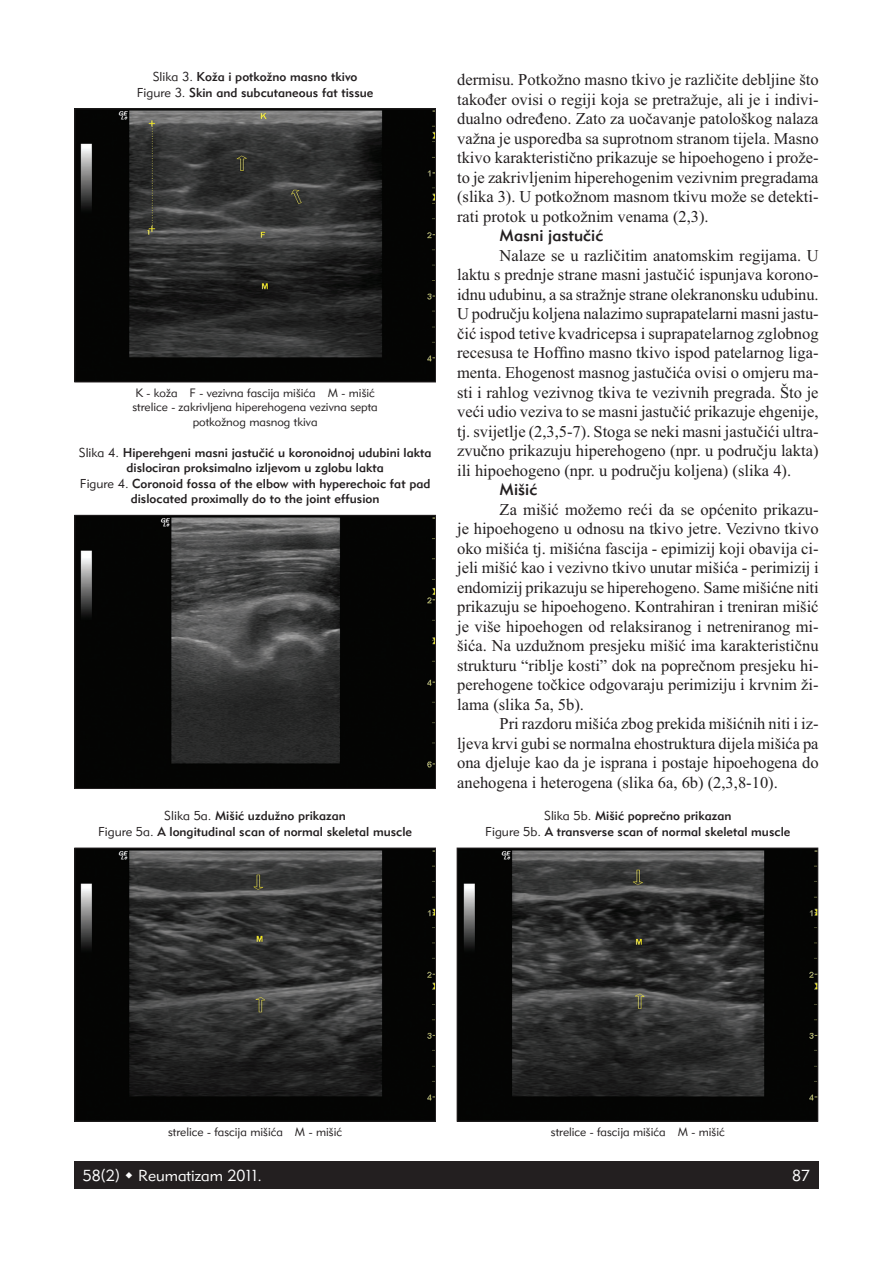
<style>
.page{position:relative;width:893px;height:1263px;background:#fff}
.page>*{position:absolute;margin:0;border:0;box-sizing:border-box;transform-origin:0 0}
.t1{font:16.5px/19.5px "Times New Roman";color:#231f20;text-align:justify}
.t2{font:16.5px "Geometric 415 BT Medium A";color:#231f20}
.t3{font:15.75px "Geometric 415 BT Lite A";color:#fff}
.t4{font:12.75px/15.3px "Geometric 415 BT Medium A";color:#231f20;text-align:center}
.t5{font:12px/14.4px "Geometric 415 BT Lite A";color:#231f20;text-align:center}
.s1{font-family:"Geometric 415 BT Lite A"}
</style>
<div class="page">
<div style="left:74px;top:1161px;width:745px;height:27px;background:#231f20"></div>
<img style="left:76px;top:110px;width:358px;height:270px">
<div style="left:74px;top:108px;width:362px;height:274px;border:1px solid #231f20"></div>
<img style="left:76px;top:517px;width:358px;height:270px">
<div style="left:74px;top:515px;width:362px;height:274px;border:1px solid #231f20"></div>
<img style="left:76px;top:850px;width:358px;height:269px">
<div style="left:74px;top:848px;width:362px;height:273px;border:1px solid #231f20"></div>
<img style="left:459px;top:850px;width:357px;height:269px">
<div style="left:457px;top:848px;width:361px;height:273px;border:1px solid #231f20"></div>
<p class="t4" style="left:137px;top:70px;width:238px"><span class="s1">Slika 3.</span> Koža i potkožno masno tkivo<br><span class="s1">Figure 3.</span> Skin and subcutaneous fat tissue</p>
<p class="t5" style="left:132px;top:386px;width:247px">K - koža F - vezivna fascija mišića M - mišić strelice - zakrivljena hiperehogena vezivna septa potkožnog masnog tkiva</p>
<p class="t4" style="left:79px;top:446px;width:354px"><span class="s1">Slika 4.</span> Hiperehgeni masni jastučić u koronoidnoj udubini lakta dislociran proksimalno izljevom u zglobu lakta<br><span class="s1">Figure 4.</span> Coronoid fossa of the elbow with hyperechoic fat pad dislocated proximally do to the joint effusion</p>
<p class="t4" style="left:98px;top:809px;width:316px"><span class="s1">Slika 5a.</span> Mišić uzdužno prikazan<br><span class="s1">Figure 5a.</span> A longitudinal scan of normal skeletal muscle</p>
<p class="t1" style="left:457px;top:72px;width:363px">dermisu. Potkožno masno tkivo je različite debljine što također ovisi o regiji koja se pretražuje, ali je i indivi&shy;dualno određeno. Zato za uočavanje patološkog nalaza važna je usporedba sa suprotnom stranom tijela. Masno tkivo karakteristično prikazuje se hipoehogeno i prože&shy;to je zakrivljenim hiperehogenim vezivnim pregradama (slika 3). U potkožnom masnom tkivu može se detekti&shy;rati protok u potkožnim venama (2,3).</p>
<p class="t2" style="left:500px;top:230px;width:105px">Masni jastučić</p>
<p class="t1" style="left:457px;top:247px;width:363px;text-indent:43px">Nalaze se u različitim anatomskim regijama. U laktu s prednje strane masni jastučić ispunjava korono&shy;idnu udubinu, a sa stražnje strane olekranonsku udubinu.<br>U području koljena nalazimo suprapatelarni masni jastu&shy;čić ispod tetive kvadricepsa i suprapatelarnog zglobnog recesusa te Hoffino masno tkivo ispod patelarnog liga&shy;menta. Ehogenost masnog jastučića ovisi o omjeru ma&shy;sti i rahlog vezivnog tkiva te vezivnih pregrada. Što je veći udio veziva to se masni jastučić prikazuje ehgenije, tj. svijetlje (2,3,5-7). Stoga se neki masni jastučići ultra&shy;zvučno prikazuju hiperehogeno (npr. u području lakta) ili hipoehogeno (npr. u području koljena) (slika 4).</p>
<p class="t2" style="left:500px;top:483px;width:39px">Mišić</p>
<p class="t1" style="left:457px;top:501px;width:363px;text-indent:43px">Za mišić možemo reći da se općenito prikazu&shy;je hipoehogeno u odnosu na tkivo jetre. Vezivno tkivo oko mišića tj. mišićna fascija - epimizij koji obavija ci&shy;jeli mišić kao i vezivno tkivo unutar mišića - perimizij i endomizij prikazuju se hiperehogeno. Same mišićne niti prikazuju se hipoehogeno. Kontrahiran i treniran mišić je više hipoehogen od relaksiranog i netreniranog mi&shy;šića. Na uzdužnom presjeku mišić ima karakterističnu strukturu “riblje kosti” dok na poprečnom presjeku hi&shy;perehogene točkice odgovaraju perimiziju i krvnim ži&shy;lama (slika 5a, 5b).</p>
<p class="t1" style="left:457px;top:715px;width:363px;text-indent:43px">Pri razdoru mišića zbog prekida mišićnih niti i iz&shy;ljeva krvi gubi se normalna ehostruktura dijela mišića pa ona djeluje kao da je isprana i postaje hipoehogena do anehogena i heterogena (slika 6a, 6b) (2,3,8-10).</p>
<p class="t4" style="left:485px;top:809px;width:307px"><span class="s1">Slika 5b.</span> Mišić poprečno prikazan<br><span class="s1">Figure 5b.</span> A transverse scan of normal skeletal muscle</p>
<p class="t5" style="left:168px;top:1126px;width:175px">strelice - fascija mišića M - mišić</p>
<p class="t5" style="left:551px;top:1126px;width:175px">strelice - fascija mišića M - mišić</p>
<p class="t3" style="left:83px;top:1169px;width:181px">58(2) Reumatizam 2011.</p>
<p class="t3" style="left:792px;top:1169px;width:19px">87</p>
</div>
